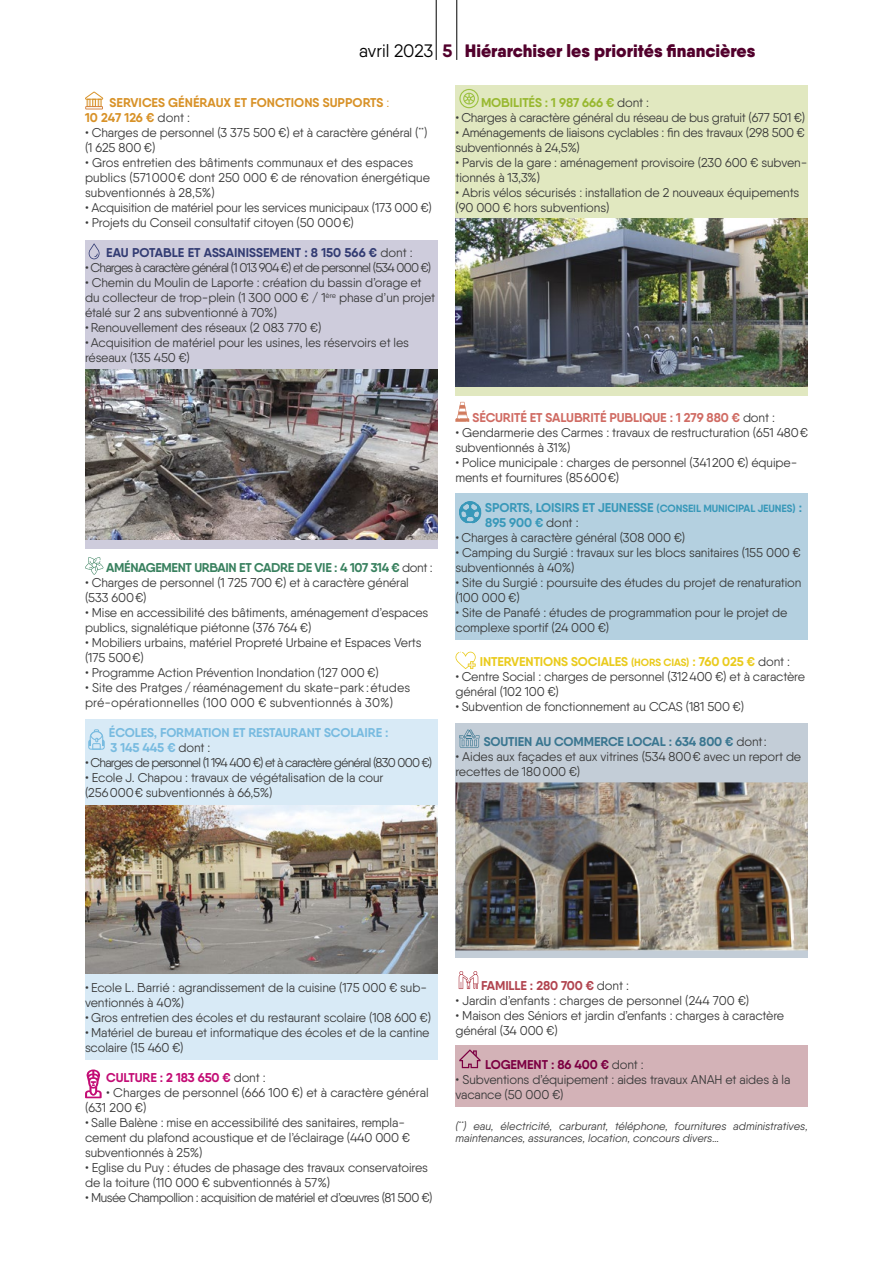
<style>
.page{position:relative;width:893px;height:1263px;background:#fff}
.page>*{position:absolute;margin:0;border:0;box-sizing:border-box;transform-origin:0 0}
.t1{font:900 18px "Qanelas Soft";color:#52002c}
.t2{font:12.75px/15px "Qanelas Soft";letter-spacing:-.01em;color:#393939}
.t3{font:12.75px "Qanelas Soft";letter-spacing:-.06em;color:#393939}
.t4{font:700 12.75px/15.3px "Qanelas Soft";letter-spacing:-.01em;color:#3898b9}
.t5{font:12.75px "Qanelas Soft";letter-spacing:-.04em;color:#393939}
.t6{font:700 12.75px/15px "Qanelas Soft";color:#d89228}
.t7{font:700 12.75px/15px "Qanelas Soft";letter-spacing:-.01em;color:#78bbe0}
.t8{font:700 12.75px "Qanelas Soft";letter-spacing:-.01em;color:#eacb1d}
.t9{font:700 12.75px "Qanelas Soft";letter-spacing:-.03em;color:#39815f}
.t10{font:700 12.75px "Qanelas Soft";letter-spacing:-.01em;color:#d06b63}
.t11{font:700 12.75px "Qanelas Soft";color:#333c73}
.t12{font:700 12.75px "Qanelas Soft";letter-spacing:-.01em;color:#3a7690}
.t13{font:700 12.75px "Qanelas Soft";letter-spacing:-.01em;color:#98b830}
.t14{font:700 12.75px "Qanelas Soft";letter-spacing:-.01em;color:#c30d75}
.t15{font:700 12.75px "Qanelas Soft";letter-spacing:-.01em;color:#b1444f}
.t16{font:700 12.75px "Qanelas Soft";letter-spacing:-.01em;color:#7c0042}
.t17{font:italic 11.25px/12px "Qanelas Soft";color:#393939}
.s1{font-weight:400;color:#000}
.s2{font-weight:700}
.s3{font-weight:400}
.s4{font-weight:400;color:#393939}
.s5{font-size:10.5px}
</style>
<div class="page">
<div style="left:85px;top:240px;width:352px;height:309px;background:#ceccdc"></div>
<div style="left:455px;top:85px;width:353px;height:310px;background:#e1e8c0"></div>
<div style="left:455px;top:493px;width:353px;height:147px;background:#b4d0e0"></div>
<div style="left:455px;top:723px;width:353px;height:235px;background:#c3cdd7"></div>
<div style="left:455px;top:1045px;width:353px;height:62px;background:#d3b2b7"></div>
<div style="left:85px;top:720px;width:352px;height:340px;background:#d8eaf6"></div>
<hr style="left:436px;top:0;width:1px;height:60px;background:#000">
<hr style="left:456px;top:0;width:1px;height:60px;background:#000">
<svg style="left:88px;top:729px;width:17px;height:21px"></svg>
<svg style="left:459px;top:502px;width:22px;height:21px"></svg>
<svg style="left:85px;top:92px;width:18px;height:17px"></svg>
<svg style="left:85px;top:1069px;width:17px;height:29px"></svg>
<svg style="left:85px;top:557px;width:18px;height:18px"></svg>
<svg style="left:459px;top:729px;width:20px;height:19px"></svg>
<svg style="left:455px;top:652px;width:21px;height:17px"></svg>
<svg style="left:455px;top:402px;width:14px;height:20px"></svg>
<img style="left:86px;top:370px;width:351px;height:170px">
<img style="left:455px;top:219px;width:352px;height:168px">
<img style="left:455px;top:782px;width:353px;height:168px">
<img style="left:85px;top:806px;width:352px;height:168px">
<svg style="left:459px;top:89px;width:20px;height:19px"></svg>
<svg style="left:459px;top:1049px;width:22px;height:19px"></svg>
<svg style="left:459px;top:971px;width:19px;height:18px"></svg>
<svg style="left:89px;top:243px;width:11px;height:16px"></svg>
<h1 class="t1" style="left:359px;top:39px;width:398px"><span class="s1">avril 2023</span> <span class="s2">5</span> Hiérarchiser les priorités financières</h1>
<p class="t6" style="left:85px;top:95px;width:306px;text-indent:24px">SERVICES GÉNÉRAUX ET FONCTIONS SUPPORTS <span class="s3">:<br></span>10 247 126 € <span class="s4">dont :</span></p>
<p class="t2" style="left:85px;top:125px;width:344px">• Charges de personnel (3 375 500 €) et à caractère général (<sup>**</sup>) (1 625 800 €)</p>
<p class="t2" style="left:85px;top:155px;width:347px">• Gros entretien des bâtiments communaux et des espaces publics (571000€ dont 250 000 € de rénovation énergétique subventionnés à 28,5%)</p>
<p class="t2" style="left:85px;top:200px;width:348px">• Acquisition de matériel pour les services municipaux (173 000 €)</p>
<p class="t2" style="left:85px;top:215px;width:270px">• Projets du Conseil consultatif citoyen (50 000€)</p>
<p class="t11" style="left:106px;top:244px;width:308px">EAU POTABLE ET ASSAINISSEMENT : 8 150 566 € <span class="s4">dont :</span></p>
<p class="t3" style="left:85px;top:260px;width:348px">• Charges à caractère général (1 013 904 €) et de personnel (534 000 €)</p>
<p class="t2" style="left:85px;top:275px;width:352px">• Chemin du Moulin de Laporte : création du bassin d’orage et du collecteur de trop-plein (1 300 000 € / 1<sup>ère</sup> phase d’un projet étalé sur 2 ans subventionné à 70%)</p>
<p class="t2" style="left:85px;top:320px;width:238px">• Renouvellement des réseaux (2 083 770 €)</p>
<p class="t2" style="left:85px;top:335px;width:326px">• Acquisition de matériel pour les usines, les réservoirs et les réseaux (135 450 €)</p>
<p class="t13" style="left:481px;top:94px;width:170px">MOBILITÉS : 1 987 666 € <span class="s4">dont :</span></p>
<p class="t2" style="left:455px;top:110px;width:351px">• Charges à caractère général du réseau de bus gratuit (677 501 €)</p>
<p class="t2" style="left:455px;top:125px;width:351px">• Aménagements de liaisons cyclables : fin des travaux (298 500 € subventionnés à 24,5%)</p>
<p class="t2" style="left:455px;top:155px;width:353px">• Parvis de la gare : aménagement provisoire (230 600 € subven&shy;tionnés à 13,3%)</p>
<p class="t2" style="left:455px;top:185px;width:345px">• Abris vélos sécurisés : installation de 2 nouveaux équipements (90 000 € hors subventions)</p>
<p class="t9" style="left:106px;top:559px;width:328px">AMÉNAGEMENT URBAIN ET CADRE DE VIE : 4 107 314 € <span class="s4">dont :</span></p>
<p class="t2" style="left:85px;top:575px;width:325px">• Charges de personnel (1 725 700 €) et à caractère général (533 600€)</p>
<p class="t2" style="left:85px;top:605px;width:345px">• Mise en accessibilité des bâtiments, aménagement d’espaces publics, signalétique piétonne (376 764 €)</p>
<p class="t2" style="left:85px;top:635px;width:338px">• Mobiliers urbains, matériel Propreté Urbaine et Espaces Verts (175 500€)</p>
<p class="t2" style="left:85px;top:665px;width:295px">• Programme Action Prévention Inondation (127 000 €)</p>
<p class="t2" style="left:85px;top:680px;width:327px">• Site des Pratges/réaménagement du skate-park :études pré-opérationnelles (100 000 € subventionnés à 30%)</p>
<p class="t7" style="left:109px;top:725px;width:281px">ÉCOLES, FORMATION ET RESTAURANT SCOLAIRE :<br>3 145 445 € <span class="s4">dont :</span></p>
<p class="t3" style="left:85px;top:755px;width:349px">• Charges de personnel (1 194 400 €) et à caractère général (830 000 €)</p>
<p class="t2" style="left:85px;top:770px;width:300px">• Ecole J. Chapou : travaux de végétalisation de la cour (256000€ subventionnés à 66,5%)</p>
<p class="t10" style="left:472px;top:409px;width:304px">SÉCURITÉ ET SALUBRITÉ PUBLIQUE : 1 279 880 € <span class="s4">dont :</span></p>
<p class="t2" style="left:455px;top:425px;width:354px">• Gendarmerie des Carmes : travaux de restructuration (651 480€ subventionnés à 31%)</p>
<p class="t2" style="left:455px;top:455px;width:343px">• Police municipale : charges de personnel (341200 €) équipe&shy;ments et fournitures (85600€)</p>
<p class="t4" style="left:485px;top:500px;width:318px">SPORTS, LOISIRS ET JEUNESSE <span class="s5">(CONSEIL MUNICIPAL JEUNES)</span> :<br>895 900 € <span class="s4">dont :</span></p>
<p class="t2" style="left:455px;top:530px;width:231px">• Charges à caractère général (308 000 €)</p>
<p class="t2" style="left:455px;top:545px;width:347px">• Camping du Surgié : travaux sur les blocs sanitaires (155 000 € subventionnés à 40%)</p>
<p class="t2" style="left:455px;top:575px;width:347px">• Site du Surgié : poursuite des études du projet de renaturation (100 000 €)</p>
<p class="t2" style="left:455px;top:605px;width:333px">• Site de Panafé : études de programmation pour le projet de complexe sportif (24 000 €)</p>
<p class="t8" style="left:480px;top:654px;width:312px">INTERVENTIONS SOCIALES <span class="s5">(HORS CIAS)</span> : 760 025 € <span class="s4">dont :</span></p>
<p class="t2" style="left:455px;top:669px;width:351px">• Centre Social : charges de personnel (312400 €) et à caractère général (102 100 €)</p>
<p class="t2" style="left:455px;top:699px;width:290px">• Subvention de fonctionnement au CCAS (181 500 €)</p>
<p class="t12" style="left:484px;top:733px;width:284px">SOUTIEN AU COMMERCE LOCAL : 634 800 € <span class="s4">dont:</span></p>
<p class="t2" style="left:455px;top:748px;width:347px">• Aides aux façades et aux vitrines (534 800€ avec un report de recettes de 180000 €)</p>
<p class="t2" style="left:85px;top:980px;width:343px">• Ecole L. Barrié : agrandissement de la cuisine (175 000 € sub&shy;ventionnés à 40%)</p>
<p class="t2" style="left:85px;top:1010px;width:348px">• Gros entretien des écoles et du restaurant scolaire (108 600 €)</p>
<p class="t2" style="left:85px;top:1025px;width:346px">• Matériel de bureau et informatique des écoles et de la cantine scolaire (15 460 €)</p>
<p class="t14" style="left:106px;top:1069px;width:161px">CULTURE : 2 183 650 € <span class="s4">dont :</span></p>
<p class="t2" style="left:85px;top:1085px;width:345px;text-indent:21px">• Charges de personnel (666 100 €) et à caractère général (631 200 €)</p>
<p class="t2" style="left:85px;top:1115px;width:326px">• Salle Balène : mise en accessibilité des sanitaires, rempla&shy;cement du plafond acoustique et de l’éclairage (440 000 € subventionnés à 25%)</p>
<p class="t2" style="left:85px;top:1160px;width:344px">• Eglise du Puy : études de phasage des travaux conservatoires de la toiture (110 000 € subventionnés à 57%)</p>
<p class="t5" style="left:85px;top:1190px;width:349px">• Musée Champollion : acquisition de matériel et d’œuvres (81 500 €)</p>
<p class="t15" style="left:481px;top:977px;width:149px">FAMILLE : 280 700 € <span class="s4">dont :</span></p>
<p class="t2" style="left:455px;top:993px;width:295px">• Jardin d’enfants : charges de personnel (244 700 €)</p>
<p class="t2" style="left:455px;top:1008px;width:330px">• Maison des Séniors et jardin d’enfants : charges à caractère général (34 000 €)</p>
<p class="t16" style="left:485px;top:1056px;width:160px">LOGEMENT : 86 400 € <span class="s4">dont :</span></p>
<p class="t2" style="left:455px;top:1072px;width:336px">• Subventions d’équipement : aides travaux ANAH et aides à la vacance (50 000 €)</p>
<p class="t17" style="left:455px;top:1119px;width:354px">(<sup>**</sup>) eau, électricité, carburant, téléphone, fournitures administratives, maintenances, assurances, location, concours divers…</p>
</div>
